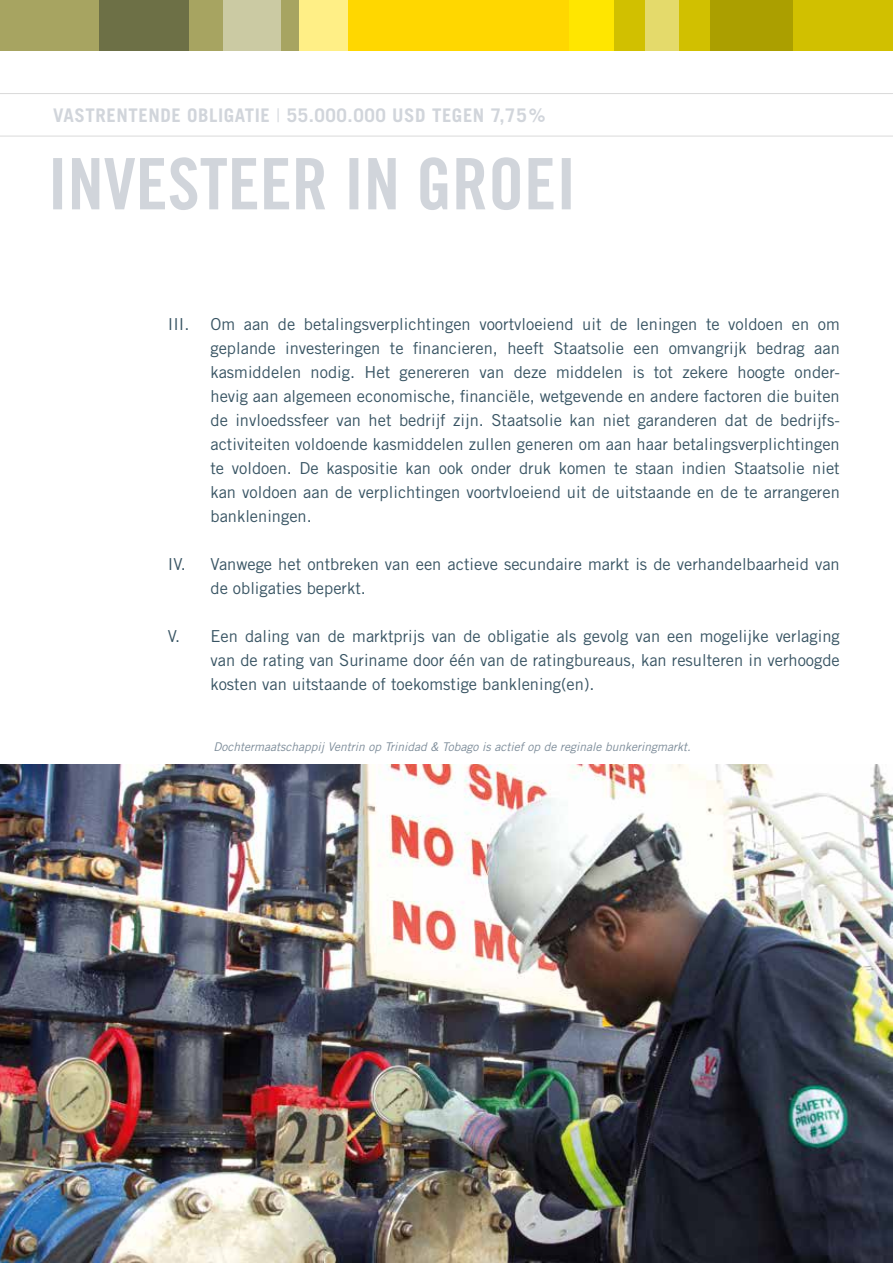
<style>
.page{position:relative;width:893px;height:1263px;background:#fff}
.page>*{position:absolute;margin:0;border:0;box-sizing:border-box;transform-origin:0 0}
.t1{font:700 18.75px "Trade Gothic";letter-spacing:.03em;color:#d1d5db}
.t2{font:16.5px/24px "Trade Gothic";color:#385463;text-align:justify}
.t3{font:italic 12px "Trade Gothic";color:#7e8d9a}
.s1{font-weight:300}
</style>
<div class="page">
<svg style="left:0;top:0;width:349px;height:51px;fill:#a7a461"></svg>
<svg style="left:349px;top:0;width:543px;height:51px"></svg>
<div style="left:223px;top:0;width:57px;height:51px;background:#cbcaa3"></div>
<div style="left:645px;top:0;width:34px;height:51px;background:#e4da6b"></div>
<hr style="left:892px;top:0;width:1px;height:51px;background:#ffe600">
<svg style="left:53px;top:157px;width:518px;height:53px"></svg>
<hr style="left:0;top:93px;width:893px;height:1px;background:#dadada">
<hr style="left:0;top:136px;width:893px;height:1px;background:#dadada">
<img style="left:0;top:765px;width:893px;height:498px">
<p class="t1" style="left:53px;top:104px;width:494px">VASTRENTENDE OBLIGATIE <span class="s1">|</span> 55.000.000 USD TEGEN 7,75%</p>
<p class="t2" style="left:168px;top:312px;width:23px">III .</p>
<p class="t2" style="left:210px;top:312px;width:631px">Om aan de betalingsverplichtingen voortvloeiend uit de leningen te voldoen en om geplande investeringen te financieren, heeft Staatsolie een omvangrijk bedrag aan kasmiddelen nodig. Het genereren van deze middelen is tot zekere hoogte onder&shy;hevig aan algemeen economische, financiële, wetgevende en andere factoren die buiten de invloedssfeer van het bedrijf zijn. Staatsolie kan niet garanderen dat de bedrijfs&shy;activiteiten voldoende kasmiddelen zullen generen om aan haar betalingsverplichtingen te voldoen. De kaspositie kan ook onder druk komen te staan indien Staatsolie niet kan voldoen aan de verplichtingen voortvloeiend uit de uitstaande en de te arrangeren bankleningen.</p>
<p class="t2" style="left:210px;top:552px;width:631px;text-indent:-43px">IV. Vanwege het ontbreken van een actieve secundaire markt is de verhandelbaarheid van de obligaties beperkt.</p>
<p class="t2" style="left:210px;top:624px;width:631px;text-indent:-43px">V. Een daling van de marktprijs van de obligatie als gevolg van een mogelijke verlaging van de rating van Suriname door één van de ratingbureaus, kan resulteren in verhoogde kosten van uitstaande of toekomstige banklening(en).</p>
<p class="t3" style="left:213px;top:739px;width:479px">Dochtermaatschappij Ventrin op Trinidad &amp; Tobago is actief op de reginale bunkeringmarkt.</p>
</div>
